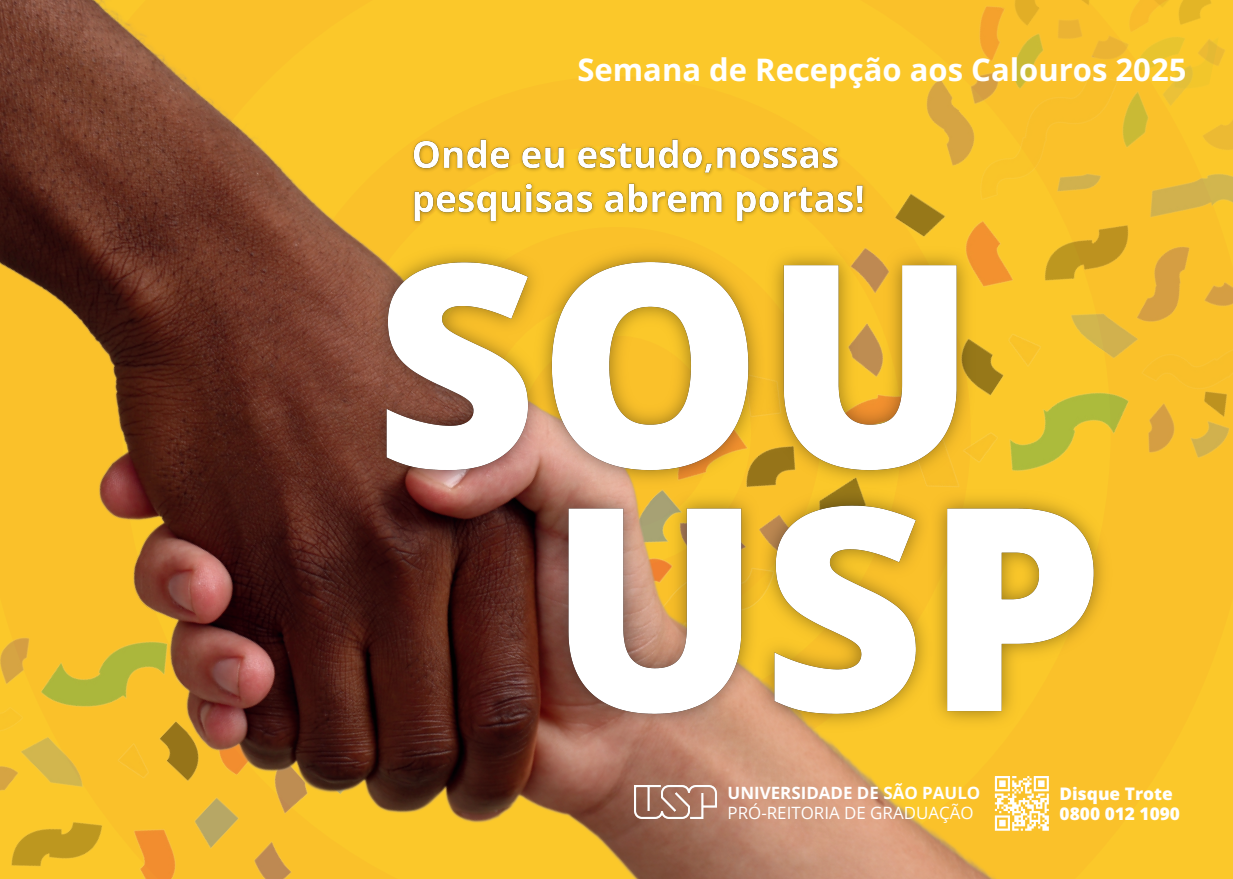
<style>
.page{position:relative;width:1233px;height:879px;background:#fff}
.page>*{position:absolute;margin:0;border:0;box-sizing:border-box;transform-origin:0 0}
.t1{font:700 31px "Open Sans";color:#fff}
.t2{font:800 17.3px/20.3px "Open Sans";color:#fff}
.t3{font:16.95px "Open Sans";color:#fff}
.t4{font:700 16.95px "Open Sans";color:#fff}
</style>
<div class="page">
<img style="left:0;top:0;width:1227px;height:879px">
<img style="left:683px;top:694px;width:550px;height:185px">
<img style="left:356px;top:165px;width:631px;height:386px">
<img style="left:635px;top:794px;width:81px;height:25px">
<img style="left:986px;top:794px;width:71px;height:45px">
<img style="left:146px;top:0;width:1087px;height:107px">
<img style="left:407px;top:128px;width:462px;height:101px">
<img style="left:538px;top:409px;width:588px;height:385px">
<p class="t1" style="left:577px;top:48px;width:611px">Semana de Recepção aos Calouros 2025</p>
<p class="t4" style="left:728px;top:780px;width:254px">UNIVERSIDADE DE SÃO PAULO</p>
<p class="t3" style="left:728px;top:801px;width:248px">PRÓ-REITORIA DE GRADUAÇÃO</p>
<p class="t2" style="left:1060px;top:783px;width:122px">Disque Trote<br>0800 012 1090</p>
</div>
